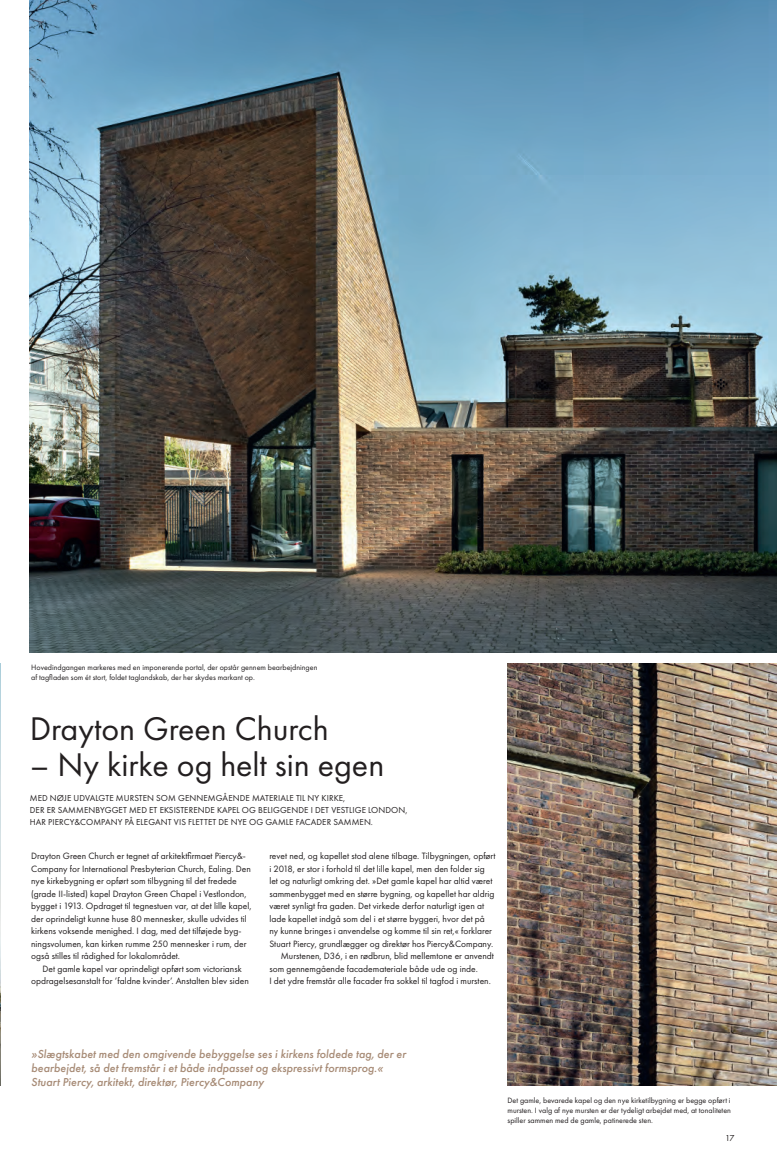
<style>
.page{position:relative;width:777px;height:1171px;background:#fff}
.page>*{position:absolute;margin:0;border:0;box-sizing:border-box;transform-origin:0 0}
.t1{font:34px "Futura PT";color:#231f20}
.t2{font:italic 500 12px/14px "Futura PT";color:#a78b76}
.t3{font:9.5px/12.5px "Futura PT";color:#231f20}
.t4{font:9px/12px "Futura PT";letter-spacing:.01em;color:#231f20}
.t5{font:8px/10px "Futura PT";color:#231f20}
</style>
<div class="page">
<hr style="left:0;top:0;width:1px;height:340px;background:#eff6e4">
<img style="left:0;top:663px;width:1px;height:423px">
<img style="left:30px;top:0;width:747px;height:652px">
<img style="left:507px;top:663px;width:270px;height:423px">
<p class="t5" style="left:31px;top:662px;width:288px">Hovedindgangen markeres med en imponerende portal, der opstår gennem bearbejdningen af tagfladen som ét stort, foldet taglandskab, der her skydes markant op.</p>
<h1 class="t1" style="left:30px;top:709px;width:300px">Drayton Green Church</h1>
<h1 class="t1" style="left:30px;top:745px;width:356px">– Ny kirke og helt sin egen</h1>
<p class="t4" style="left:30px;top:792px;width:379px">MED NØJE UDVALGTE MURSTEN SOM GENNEMGÅENDE MATERIALE TIL NY KIRKE,<br>DER ER SAMMENBYGGET MED ET EKSISTERENDE KAPEL OG BELIGGENDE I DET VESTLIGE LONDON,<br>HAR PIERCY&amp;COMPANY PÅ ELEGANT VIS FLETTET DE NYE OG GAMLE FACADER SAMMEN.</p>
<p class="t3" style="left:31px;top:850px;width:222px">Drayton Green Church er tegnet af arkitektfirmaet Piercy&amp;- Company for International Presbyterian Church, Ealing. Den nye kirkebygning er opført som tilbygning til det fredede (grade II-listed) kapel Drayton Green Chapel i Vestlondon, bygget i 1913. Opdraget til tegnestuen var, at det lille kapel, der oprindeligt kunne huse 80 mennesker, skulle udvides til kirkens voksende menighed. I dag, med det tilføjede byg&shy;ningsvolumen, kan kirken rumme 250 mennesker i rum, der også stilles til rådighed for lokalområdet.</p>
<p class="t3" style="left:31px;top:962px;width:219px;text-align:center">Det gamle kapel var oprindeligt opført som victoriansk opdragelsesanstalt for ’faldne kvinder’. Anstalten blev siden</p>
<p class="t3" style="left:269px;top:850px;width:228px">revet ned, og kapellet stod alene tilbage. Tilbygningen, opført</p>
<p class="t3" style="left:269px;top:862px;width:217px">i 2018, er stor i forhold til det lille kapel, men den folder sig</p>
<p class="t3" style="left:269px;top:875px;width:225px">let og naturligt omkring det. »Det gamle kapel har altid været</p>
<p class="t3" style="left:269px;top:887px;width:227px">sammenbygget med en større bygning, og kapellet har aldrig</p>
<p class="t3" style="left:269px;top:900px;width:216px">været synligt fra gaden. Det virkede derfor naturligt igen at</p>
<p class="t3" style="left:269px;top:912px;width:217px">lade kapellet indgå som del i et større byggeri, hvor det på</p>
<p class="t3" style="left:269px;top:925px;width:224px">ny kunne bringes i anvendelse og komme til sin ret,« forklarer</p>
<p class="t3" style="left:269px;top:937px;width:225px">Stuart Piercy, grundlægger og direktør hos Piercy&amp;Company.</p>
<p class="t3" style="left:281px;top:950px;width:215px">Murstenen, D36, i en rødbrun, blid mellemtone er anvendt</p>
<p class="t3" style="left:269px;top:962px;width:210px">som gennemgående facademateriale både ude og inde.</p>
<p class="t3" style="left:269px;top:975px;width:223px">I det ydre fremstår alle facader fra sokkel til tagfod i mursten.</p>
<p class="t2" style="left:31px;top:1047px;width:376px">»Slægtskabet med den omgivende bebyggelse ses i kirkens foldede tag, der er bearbejdet, så det fremstår i et både indpasset og ekspressivt formsprog.«<br>Stuart Piercy, arkitekt, direktør, Piercy&amp;Company</p>
<p class="t5" style="left:507px;top:1095px;width:225px;text-align:justify">Det gamle, bevarede kapel og den nye kirketilbygning er begge opført i mursten. I valg af nye mursten er der tydeligt arbejdet med, at tonaliteten spiller sammen med de gamle, patinerede sten.</p>
<p class="t4" style="left:725px;top:1132px;width:11px">17</p>
</div>
